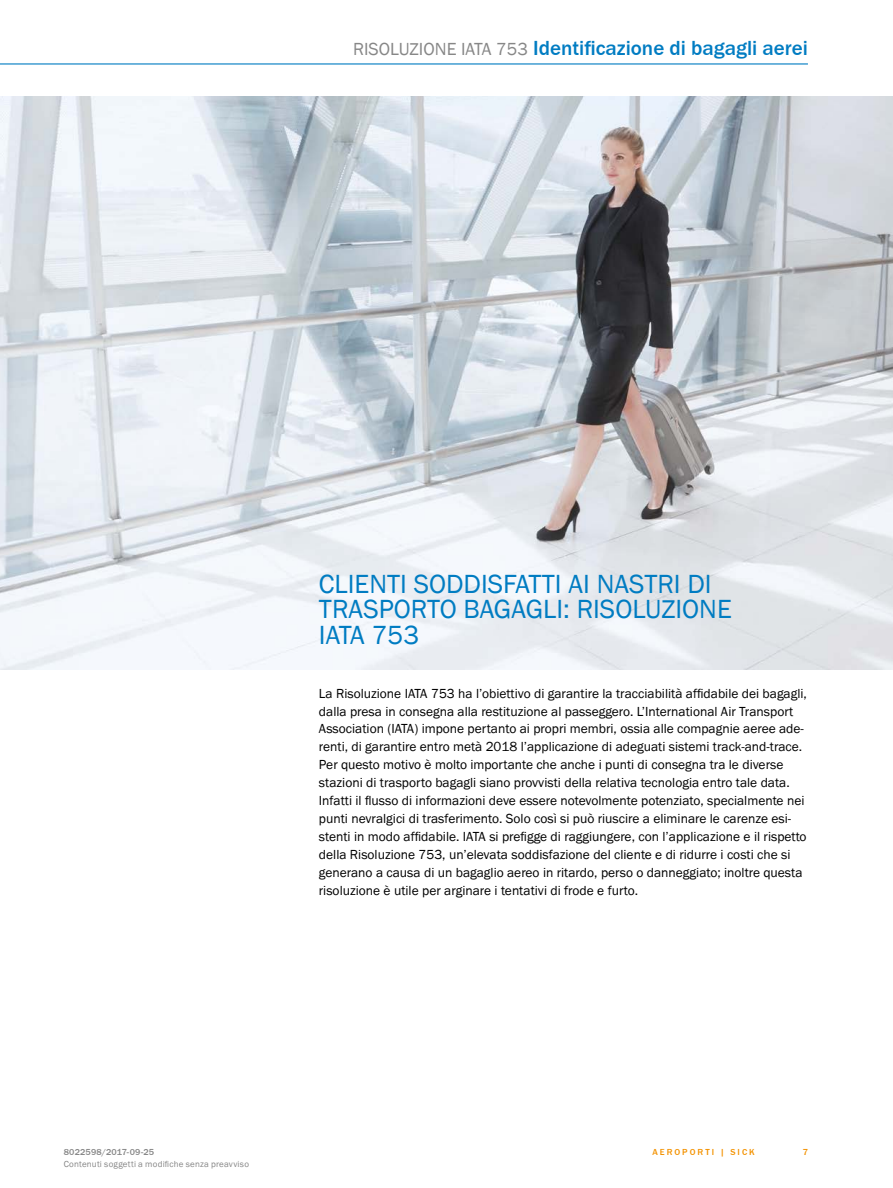
<style>
.page{position:relative;width:893px;height:1188px;background:#fff}
.page>*{position:absolute;margin:0;border:0;box-sizing:border-box;transform-origin:0 0}
.t1{font:27px/25.5px "SICK Franklin";color:#007cc2}
.t2{font:500 21px "SICK Franklin";color:#007cc2}
.t3{font:13.5px/17.9px "SICK Franklin";color:#000}
.t4{font:9px "SICK Franklin";letter-spacing:.02em;color:#878787}
.t5{font:500 9px "SICK Franklin";letter-spacing:.02em;color:#878787}
.t6{font:500 9px "SICK Franklin";letter-spacing:.225em;color:#f39200}
.s1{font-weight:400;font-size:18px;color:#878787}
</style>
<div class="page">
<hr style="left:0;top:63px;width:808px;height:2px;background:#007cc2">
<img style="left:0;top:97px;width:893px;height:572px">
<h2 class="t2" style="left:353px;top:35px;width:456px"><span class="s1">RISOLUZIONE IATA 753</span> Identificazione di bagagli aerei</h2>
<h1 class="t1" style="left:319px;top:572px;width:414px">CLIENTI SODDISFATTI AI NASTRI DI<br>TRASPORTO BAGAGLI: RISOLUZIONE<br>IATA 753</h1>
<p class="t3" style="left:319px;top:684px;width:490px">La Risoluzione IATA 753 ha l’obiettivo di garantire la tracciabilità affidabile dei bagagli, dalla presa in consegna alla restituzione al passeggero. L’International Air Transport Association (IATA) impone pertanto ai propri membri, ossia alle compagnie aeree ade&shy;renti, di garantire entro metà 2018 l’applicazione di adeguati sistemi track-and-trace.<br>Per questo motivo è molto importante che anche i punti di consegna tra le diverse stazioni di trasporto bagagli siano provvisti della relativa tecnologia entro tale data.<br>Infatti il flusso di informazioni deve essere notevolmente potenziato, specialmente nei punti nevralgici di trasferimento. Solo così si può riuscire a eliminare le carenze esi&shy;stenti in modo affidabile. IATA si prefigge di raggiungere, con l’applicazione e il rispetto della Risoluzione 753, un’elevata soddisfazione del cliente e di ridurre i costi che si generano a causa di un bagaglio aereo in ritardo, perso o danneggiato; inoltre questa risoluzione è utile per arginare i tentativi di frode e furto.</p>
<p class="t5" style="left:64px;top:1146px;width:92px">8022598/2017-09-25</p>
<p class="t6" style="left:652px;top:1146px;width:104px">AEROPORTI | SICK</p>
<p class="t4" style="left:64px;top:1159px;width:187px">Contenuti soggetti a modifiche senza preavviso</p>
<p class="t6" style="left:803px;top:1146px;width:7px">7</p>
</div>
